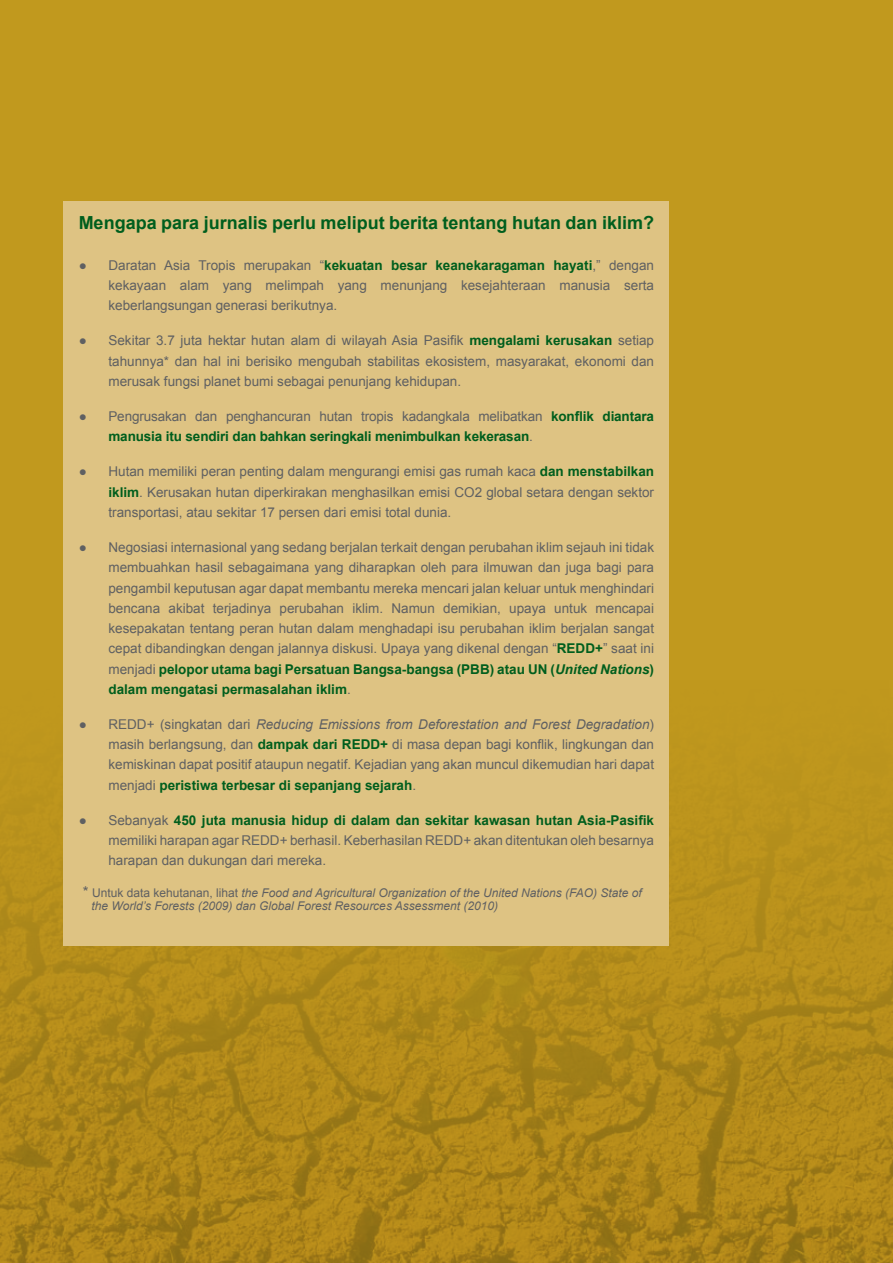
<style>
.page{position:relative;width:893px;height:1263px;background:#c1991e}
.page>*{position:absolute;margin:0;border:0;box-sizing:border-box;transform-origin:0 0}
.t1{font:700 18px "Arial";color:#005e1d}
.t2{font:13.5px/20.2px "Arial";color:#5f6062;text-align:justify}
.t3{font:700 13.5px/20.2px "Arial";letter-spacing:-.01em;color:#005e1d}
.t4{font:italic 12px/13.2px "Arial";color:#5f6062}
.s1{font-weight:700;color:#005e1d}
.s2{font-weight:400;color:#5f6062}
.s3{font-weight:700;font-style:italic;color:#005e1d}
.s4{font-style:italic}
.s5{font-style:normal;font-size:15px}
.s6{font-style:normal}
</style>
<div class="page">
<img style="left:0;top:672px;width:893px;height:591px">
<div style="left:64px;top:201px;width:605px;height:744px;background:#dec383"></div>
<h1 class="t1" style="left:79px;top:211px;width:577px">Mengapa para jurnalis perlu meliput berita tentang hutan dan iklim?</h1>
<p class="t2" style="left:108px;top:255px;width:547px;text-indent:-30px">● Daratan Asia Tropis merupakan “<span class="s1">kekuatan besar keanekaragaman hayati</span>,” dengan kekayaan alam yang melimpah yang menunjang kesejahteraan manusia serta keberlangsungan generasi berikutnya.</p>
<p class="t2" style="left:108px;top:331px;width:547px;text-indent:-30px">● Sekitar 3.7 juta hektar hutan alam di wilayah Asia Pasifik <span class="s1">mengalami kerusakan</span> setiap tahunnya* dan hal ini berisiko mengubah stabilitas ekosistem, masyarakat, ekonomi dan merusak fungsi planet bumi sebagai penunjang kehidupan.</p>
<p class="t3" style="left:108px;top:407px;width:547px;text-indent:-30px"><span class="s2">● Pengrusakan dan penghancuran hutan tropis kadangkala melibatkan</span> konflik diantara manusia itu sendiri dan bahkan seringkali menimbulkan kekerasan<span class="s2">.</span></p>
<p class="t2" style="left:108px;top:462px;width:547px;text-indent:-30px">● Hutan memiliki peran penting dalam mengurangi emisi gas rumah kaca <span class="s1">dan menstabilkan iklim</span>. Kerusakan hutan diperkirakan menghasilkan emisi CO2 global setara dengan sektor transportasi, atau sekitar 17 persen dari emisi total dunia.</p>
<p class="t2" style="left:108px;top:537px;width:547px;text-indent:-30px">● Negosiasi internasional yang sedang berjalan terkait dengan perubahan iklim sejauh ini tidak membuahkan hasil sebagaimana yang diharapkan oleh para ilmuwan dan juga bagi para pengambil keputusan agar dapat membantu mereka mencari jalan keluar untuk menghindari bencana akibat terjadinya perubahan iklim. Namun demikian, upaya untuk mencapai kesepakatan tentang peran hutan dalam menghadapi isu perubahan iklim berjalan sangat cepat dibandingkan dengan jalannya diskusi. Upaya yang dikenal dengan “<span class="s1">REDD+</span>” saat ini menjadi <span class="s1">pelopor utama bagi Persatuan Bangsa-bangsa (PBB) atau UN (</span><span class="s3">United Nations</span><span class="s1">) dalam mengatasi permasalahan iklim</span>.</p>
<p class="t2" style="left:108px;top:714px;width:547px;text-indent:-30px">● REDD+ (singkatan dari <span class="s4">Reducing Emissions from Deforestation and Forest Degradation</span>) masih berlangsung, dan <span class="s1">dampak dari REDD+</span> di masa depan bagi konflik, lingkungan dan kemiskinan dapat positif ataupun negatif. Kejadian yang akan muncul dikemudian hari dapat menjadi <span class="s1">peristiwa terbesar di sepanjang sejarah</span>.</p>
<p class="t2" style="left:108px;top:810px;width:547px;text-indent:-30px">● Sebanyak <span class="s1">450 juta manusia hidup di dalam dan sekitar kawasan hutan Asia-Pasifik </span>memiliki harapan agar REDD+ berhasil. Keberhasilan REDD+ akan ditentukan oleh besarnya harapan dan dukungan dari mereka.</p>
<p class="t4" style="left:91px;top:886px;width:552px;text-indent:-9px"><span class="s5">*</span> <span class="s6">Untuk data kehutanan, lihat</span> the Food and Agricultural Organization of the United Nations (FAO) State of the World’s Forests (2009) dan Global Forest Resources Assessment (2010)</p>
</div>
